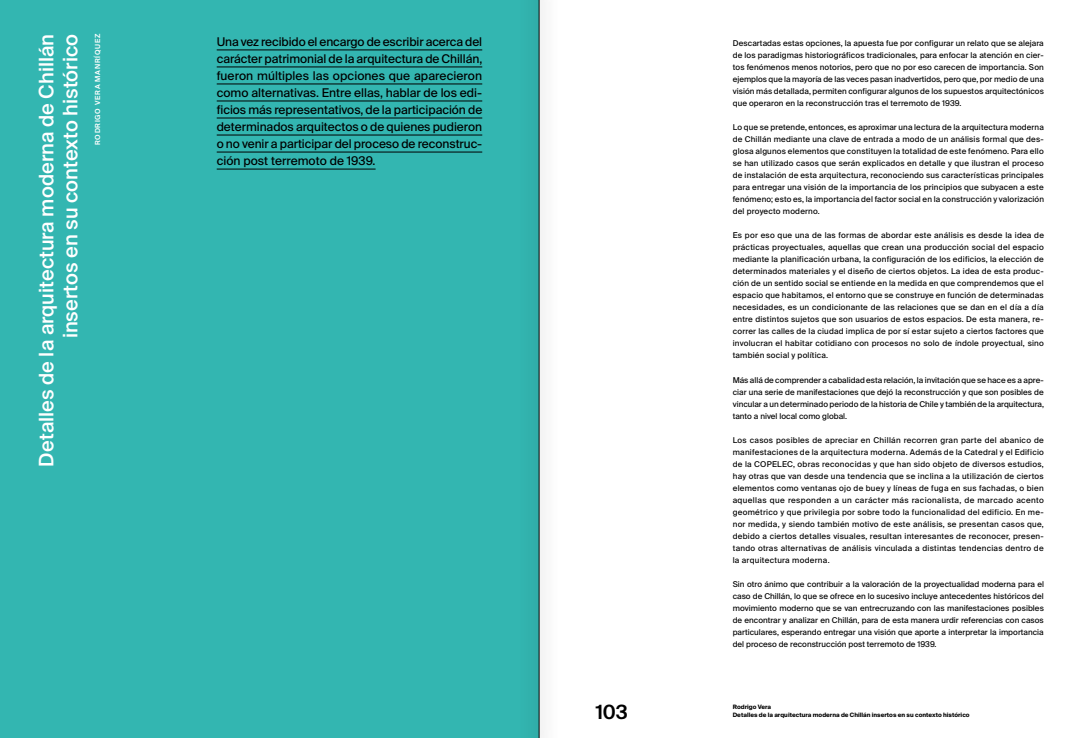
<style>
.page{position:relative;width:1078px;height:738px;background:#fff}
.page>*{position:absolute;margin:0;border:0;box-sizing:border-box;transform-origin:0 0}
.t1{font:500 20px/24px "Suisse Intl";color:#fff;text-align:right}
.t2{font:600 19.6px "Suisse Intl";color:#000}
.t3{font:12px/17px "Suisse Intl";letter-spacing:-.005em;color:#000;text-align:justify}
.t4{font:8px/12px "Suisse Intl";letter-spacing:.015em;color:#000;text-align:justify}
.t5{font:600 7px "Suisse Intl";letter-spacing:.1em;color:#fff}
.t6{font:700 6px/8px "Suisse Intl";color:#000}
</style>
<div class="page">
<div style="left:0;top:0;width:539px;height:737px;background:#33b6b1"></div>
<hr style="left:217px;top:50px;width:265px;height:1px;background:#000">
<hr style="left:217px;top:67px;width:265px;height:1px;background:#000">
<hr style="left:217px;top:84px;width:265px;height:1px;background:#000">
<hr style="left:217px;top:101px;width:265px;height:1px;background:#000">
<hr style="left:217px;top:118px;width:265px;height:1px;background:#000">
<hr style="left:217px;top:135px;width:265px;height:1px;background:#000">
<hr style="left:217px;top:152px;width:265px;height:1px;background:#000">
<hr style="left:217px;top:169px;width:158px;height:1px;background:#000">
<div style="left:518px;top:0;width:41px;height:737px;background:#000;opacity:.75"></div>
<hr style="left:539px;top:0;width:1px;height:737px;background:#000">
<h1 class="t1" style="left:34px;top:466px;width:433px;rotate:-90deg">Detalles de la arquitectura moderna de Chillán insertos en su contexto histórico</h1>
<p class="t5" style="left:94px;top:145px;width:112px;rotate:-90deg">RODRIGO VERA MANRÍQUEZ</p>
<p class="t3" style="left:217px;top:33px;width:267px">Una vez recibido el encargo de escribir acerca del carácter patrimonial de la arquitectura de Chillán, fueron múltiples las opciones que aparecieron como alternativas. Entre ellas, hablar de los edi&shy;ficios más representativos, de la participación de determinados arquitectos o de quienes pudieron o no venir a participar del proceso de reconstruc&shy;ción post terremoto de 1939.</p>
<p class="t4" style="left:732px;top:37px;width:312px">Descartadas estas opciones, la apuesta fue por configurar un relato que se alejara de los paradigmas historiográficos tradicionales, para enfocar la atención en cier&shy;tos fenómenos menos notorios, pero que no por eso carecen de importancia. Son ejemplos que la mayoría de las veces pasan inadvertidos, pero que, por medio de una visión más detallada, permiten configurar algunos de los supuestos arquitectónicos que operaron en la reconstrucción tras el terremoto de 1939.</p>
<p class="t4" style="left:732px;top:121px;width:313px">Lo que se pretende, entonces, es aproximar una lectura de la arquitectura moderna de Chillán mediante una clave de entrada a modo de un análisis formal que des&shy;glosa algunos elementos que constituyen la totalidad de este fenómeno. Para ello se han utilizado casos que serán explicados en detalle y que ilustran el proceso de instalación de esta arquitectura, reconociendo sus características principales para entregar una visión de la importancia de los principios que subyacen a este fenómeno; esto es, la importancia del factor social en la construcción y valorización del proyecto moderno.</p>
<p class="t4" style="left:732px;top:229px;width:313px">Es por eso que una de las formas de abordar este análisis es desde la idea de prácticas proyectuales, aquellas que crean una producción social del espacio mediante la planificación urbana, la configuración de los edificios, la elección de determinados materiales y el diseño de ciertos objetos. La idea de esta produc&shy;ción de un sentido social se entiende en la medida en que comprendemos que el espacio que habitamos, el entorno que se construye en función de determinadas necesidades, es un condicionante de las relaciones que se dan en el día a día entre distintos sujetos que son usuarios de estos espacios. De esta manera, re&shy;correr las calles de la ciudad implica de por sí estar sujeto a ciertos factores que involucran el habitar cotidiano con procesos no solo de índole proyectual, sino también social y política.</p>
<p class="t4" style="left:732px;top:373px;width:312px">Más allá de comprender a cabalidad esta relación, la invitación que se hace es a apre&shy;ciar una serie de manifestaciones que dejó la reconstrucción y que son posibles de vincular a un determinado periodo de la historia de Chile y también de la arquitectura, tanto a nivel local como global.</p>
<p class="t4" style="left:732px;top:433px;width:313px">Los casos posibles de apreciar en Chillán recorren gran parte del abanico de manifestaciones de la arquitectura moderna. Además de la Catedral y el Edificio de la COPELEC, obras reconocidas y que han sido objeto de diversos estudios, hay otras que van desde una tendencia que se inclina a la utilización de ciertos elementos como ventanas ojo de buey y líneas de fuga en sus fachadas, o bien aquellas que responden a un carácter más racionalista, de marcado acento geométrico y que privilegia por sobre todo la funcionalidad del edificio. En me&shy;nor medida, y siendo también motivo de este análisis, se presentan casos que, debido a ciertos detalles visuales, resultan interesantes de reconocer, presen&shy;tando otras alternativas de análisis vinculada a distintas tendencias dentro de la arquitectura moderna.</p>
<p class="t4" style="left:732px;top:577px;width:313px">Sin otro ánimo que contribuir a la valoración de la proyectualidad moderna para el caso de Chillán, lo que se ofrece en lo sucesivo incluye antecedentes históricos del movimiento moderno que se van entrecruzando con las manifestaciones posibles de encontrar y analizar en Chillán, para de esta manera urdir referencias con casos particulares, esperando entregar una visión que aporte a interpretar la importancia del proceso de reconstrucción post terremoto de 1939.</p>
<h2 class="t2" style="left:595px;top:700px;width:34px">103</h2>
<p class="t6" style="left:732px;top:702px;width:238px">Rodrigo Vera<br>Detalles de la arquitectura moderna de Chillán insertos en su contexto histórico</p>
</div>
